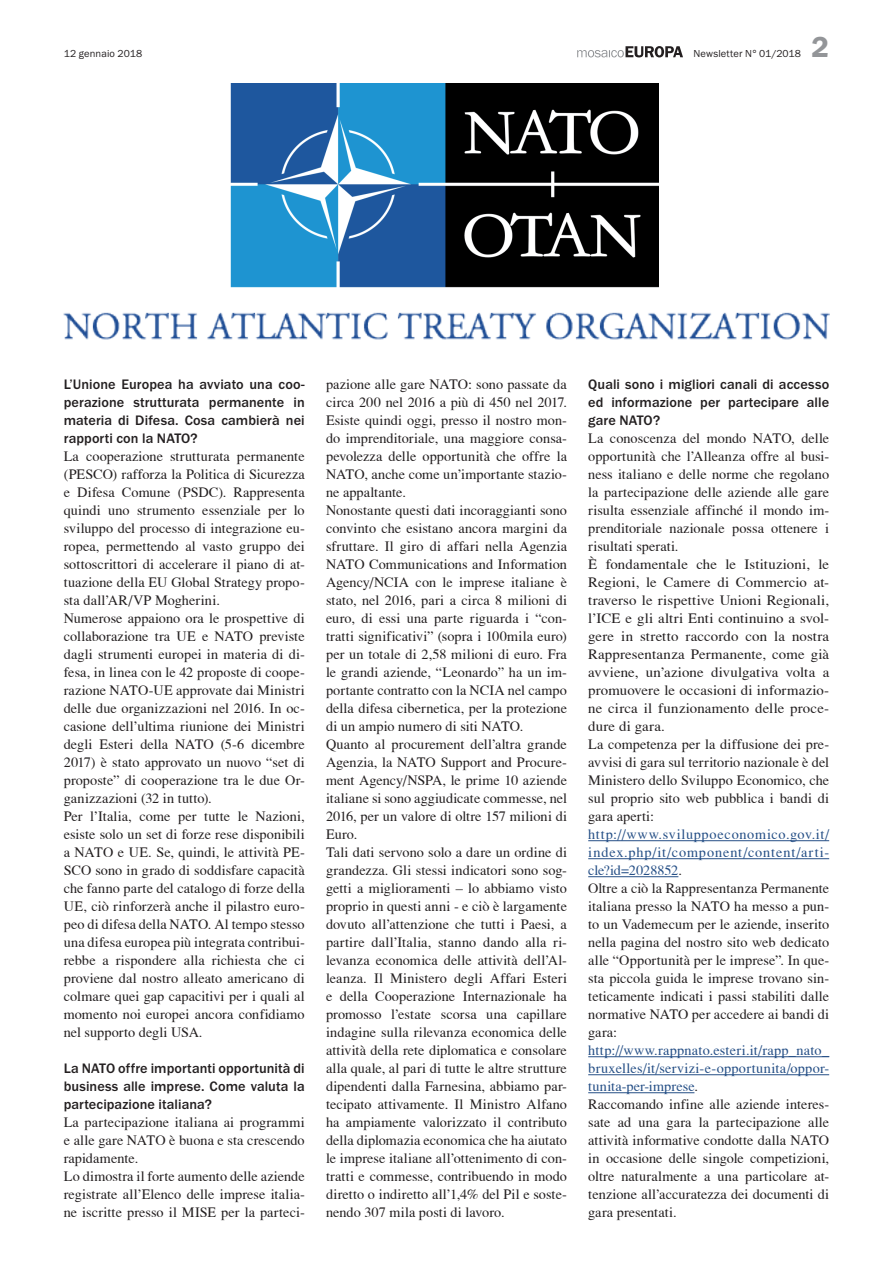
<style>
.page{position:relative;width:893px;height:1263px;background:#fff}
.page>*{position:absolute;margin:0;border:0;box-sizing:border-box;transform-origin:0 0}
.t1{font:600 30px "Franklin Gothic Itc T";color:#939598}
.t2{font:14.25px/18px "T Acc LAD";letter-spacing:.005em;color:#231f20}
.t3{font:500 14.25px/18px "Franklin Gothic Itc T";letter-spacing:.005em;color:#231f20;text-align:justify}
.t4{font:10.5px "Franklin Gothic Itc T";letter-spacing:.015em;color:#231f20}
.s1{color:#254f86}
</style>
<div class="page">
<svg style="left:577px;top:46px;width:106px;height:11px"></svg>
<hr style="left:588px;top:840px;width:241px;height:1px;background:#254f86">
<hr style="left:588px;top:858px;width:241px;height:1px;background:#254f86">
<hr style="left:588px;top:876px;width:90px;height:1px;background:#254f86">
<hr style="left:588px;top:1056px;width:241px;height:1px;background:#254f86">
<hr style="left:588px;top:1074px;width:241px;height:1px;background:#254f86">
<hr style="left:588px;top:1092px;width:106px;height:1px;background:#254f86">
<img style="left:230px;top:83px;width:428px;height:157px">
<img style="left:63px;top:240px;width:766px;height:100px">
<p class="t4" style="left:64px;top:48px;width:80px">12 gennaio 2018</p>
<p class="t4" style="left:693px;top:48px;width:109px">Newsletter N° 01/2018</p>
<h1 class="t1" style="left:812px;top:30px;width:19px">2</h1>
<p class="t3" style="left:64px;top:375px;width:242px">L’Unione Europea ha avviato una coo&shy;perazione strutturata permanente in materia di Difesa. Cosa cambierà nei rapporti con la NATO?</p>
<p class="t2" style="left:64px;top:447px;width:242px">La cooperazione strutturata permanente (PESCO) rafforza la Politica di Sicurezza e Difesa Comune (PSDC). Rappresenta quindi uno strumento essenziale per lo sviluppo del processo di integrazione eu&shy;ropea, permettendo al vasto gruppo dei sottoscrittori di accelerare il piano di at&shy;tuazione della EU Global Strategy propo&shy;sta dall’AR/VP Mogherini.<br>Numerose appaiono ora le prospettive di collaborazione tra UE e NATO previste dagli strumenti europei in materia di di&shy;fesa, in linea con le 42 proposte di coope&shy;razione NATO-UE approvate dai Ministri delle due organizzazioni nel 2016. In oc&shy;casione dell’ultima riunione dei Ministri degli Esteri della NATO (5-6 dicembre 2017) è stato approvato un nuovo “set di proposte” di cooperazione tra le due Or&shy;ganizzazioni (32 in tutto).<br>Per l’Italia, come per tutte le Nazioni, esiste solo un set di forze rese disponibili a NATO e UE. Se, quindi, le attività PE-SCO sono in grado di soddisfare capacità che fanno parte del catalogo di forze della UE, ciò rinforzerà anche il pilastro euro&shy;peo di difesa della NATO. Al tempo stesso una difesa europea più integrata contribui&shy;rebbe a rispondere alla richiesta che ci proviene dal nostro alleato americano di colmare quei gap capacitivi per i quali al momento noi europei ancora confidiamo nel supporto degli USA.</p>
<p class="t3" style="left:64px;top:1059px;width:242px">La NATO offre importanti opportunità di business alle imprese. Come valuta la partecipazione italiana?</p>
<p class="t2" style="left:64px;top:1113px;width:242px">La partecipazione italiana ai programmi e alle gare NATO è buona e sta crescendo rapidamente.<br>Lo dimostra il forte aumento delle aziende registrate all’Elenco delle imprese italia&shy;ne iscritte presso il MISE per la parteci-</p>
<p class="t2" style="left:326px;top:375px;width:242px">pazione alle gare NATO: sono passate da circa 200 nel 2016 a più di 450 nel 2017.<br>Esiste quindi oggi, presso il nostro mon&shy;do imprenditoriale, una maggiore consa&shy;pevolezza delle opportunità che offre la NATO, anche come un’importante stazio&shy;ne appaltante.<br>Nonostante questi dati incoraggianti sono convinto che esistano ancora margini da sfruttare. Il giro di affari nella Agenzia NATO Communications and Information Agency/NCIA con le imprese italiane è stato, nel 2016, pari a circa 8 milioni di euro, di essi una parte riguarda i “con&shy;tratti significativi” (sopra i 100mila euro) per un totale di 2,58 milioni di euro. Fra le grandi aziende, “Leonardo” ha un im&shy;portante contratto con la NCIA nel campo della difesa cibernetica, per la protezione di un ampio numero di siti NATO.<br>Quanto al procurement dell’altra grande Agenzia, la NATO Support and Procure&shy;ment Agency/NSPA, le prime 10 aziende italiane si sono aggiudicate commesse, nel 2016, per un valore di oltre 157 milioni di Euro.<br>Tali dati servono solo a dare un ordine di grandezza. Gli stessi indicatori sono sog&shy;getti a miglioramenti – lo abbiamo visto proprio in questi anni - e ciò è largamente dovuto all’attenzione che tutti i Paesi, a partire dall’Italia, stanno dando alla ri&shy;levanza economica delle attività dell’Al&shy;leanza. Il Ministero degli Affari Esteri e della Cooperazione Internazionale ha promosso l’estate scorsa una capillare indagine sulla rilevanza economica delle attività della rete diplomatica e consolare alla quale, al pari di tutte le altre strutture dipendenti dalla Farnesina, abbiamo par&shy;tecipato attivamente. Il Ministro Alfano ha ampiamente valorizzato il contributo della diplomazia economica che ha aiutato le imprese italiane all’ottenimento di con&shy;tratti e commesse, contribuendo in modo diretto o indiretto all’1,4% del Pil e soste&shy;nendo 307 mila posti di lavoro.</p>
<p class="t3" style="left:588px;top:375px;width:242px">Quali sono i migliori canali di accesso ed informazione per partecipare alle gare NATO?</p>
<p class="t2" style="left:588px;top:429px;width:242px">La conoscenza del mondo NATO, delle opportunità che l’Alleanza offre al busi&shy;ness italiano e delle norme che regolano la partecipazione delle aziende alle gare risulta essenziale affinché il mondo im&shy;prenditoriale nazionale possa ottenere i risultati sperati.<br>È fondamentale che le Istituzioni, le Regioni, le Camere di Commercio at&shy;traverso le rispettive Unioni Regionali, l’ICE e gli altri Enti continuino a svol&shy;gere in stretto raccordo con la nostra Rappresentanza Permanente, come già avviene, un’azione divulgativa volta a promuovere le occasioni di informazio&shy;ne circa il funzionamento delle proce&shy;dure di gara.<br>La competenza per la diffusione dei pre&shy;avvisi di gara sul territorio nazionale è del Ministero dello Sviluppo Economico, che sul proprio sito web pubblica i bandi di gara aperti:</p>
<p class="t2" style="left:588px;top:825px;width:242px"><span class="s1">http://www.sviluppoeconomico.gov.it/ index.php/it/component/content/arti&shy;cle?id=2028852</span>.<br>Oltre a ciò la Rappresentanza Permanente italiana presso la NATO ha messo a pun&shy;to un Vademecum per le aziende, inserito nella pagina del nostro sito web dedicato alle “Opportunità per le imprese”. In que&shy;sta piccola guida le imprese trovano sin&shy;teticamente indicati i passi stabiliti dalle normative NATO per accedere ai bandi di gara:</p>
<p class="t2" style="left:588px;top:1041px;width:242px"><span class="s1">http://www.rappnato.esteri.it/rapp_nato_ bruxelles/it/servizi-e-opportunita/oppor&shy;tunita-per-imprese</span>.<br>Raccomando infine alle aziende interes&shy;sate ad una gara la partecipazione alle attività informative condotte dalla NATO in occasione delle singole competizioni, oltre naturalmente a una particolare at&shy;tenzione all’accuratezza dei documenti di gara presentati.</p>
</div>
